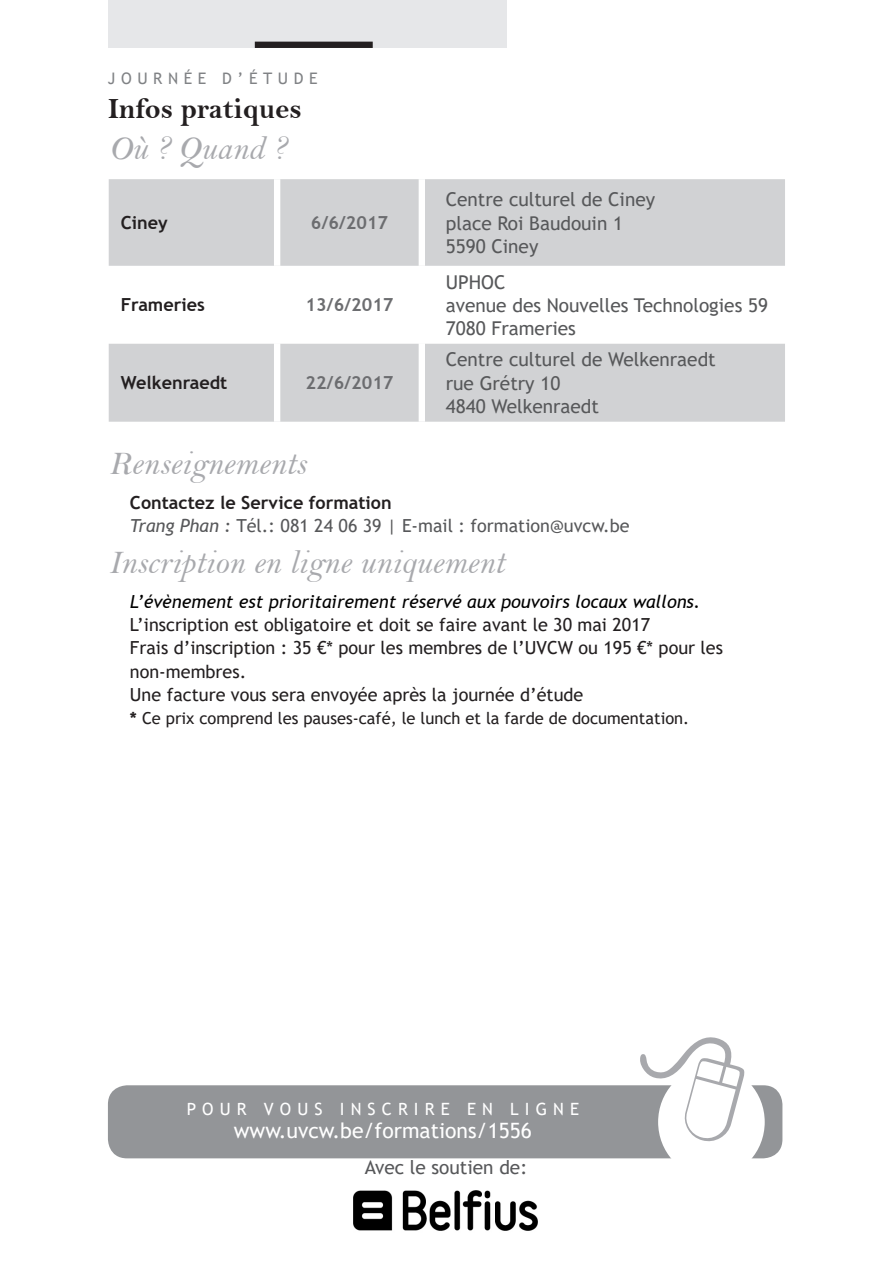
<style>
.page{position:relative;width:893px;height:1263px;background:#fff}
.page>*{position:absolute;margin:0;border:0;box-sizing:border-box;transform-origin:0 0}
.Info_Titre{font:33.9px "Bell MT Italic";color:#a8a9ad}
.Int_Header_titre{font:29.55px "Bell MT Bold";color:#231f20}
.Info_web{font:21.15px "Trebuchet MS";color:#fff}
.All_body{font:19.05px "Trebuchet MS";color:#57585a}
.Info_body_retrait5{font:18px "Trebuchet MS";color:#231f20}
.Info_body_retrait5-2{font:18px/23.2px "Trebuchet MS";color:#57585a}
.t1{font:italic 18px "Trebuchet MS";color:#000}
.Grille_horaire_Heure{font:700 18px "Trebuchet MS";color:#6c6d70}
.All_body-2{font:700 18px "Trebuchet MS";color:#231f20}
.Info_web-2{font:16.95px "Trebuchet MS";letter-spacing:.36em;color:#fff}
.Info_body_retrait5-3{font:16.5px "Trebuchet MS";color:#231f20}
.Int_Rencontre{font:15.9px "Trebuchet MS";letter-spacing:.35em;color:#808285}
.s1{font-weight:700;color:#231f20}
.s2{font-style:italic}
.s3{font-weight:700}
</style>
<div class="page">
<div style="left:108px;top:0;width:398px;height:48px;background:#e6e7e9"></div>
<div style="left:108px;top:1085px;width:674px;height:73px;background:#939598;border-radius:19px"></div>
<svg style="left:639px;top:1037px;width:126px;height:122px"></svg>
<svg style="left:109px;top:179px;width:676px;height:243px;fill:#d1d2d4"></svg>
<div style="left:274px;top:179px;width:6px;height:87px;background:#fff"></div>
<div style="left:419px;top:179px;width:6px;height:87px;background:#fff"></div>
<div style="left:274px;top:266px;width:6px;height:78px;background:#fff"></div>
<div style="left:419px;top:266px;width:6px;height:78px;background:#fff"></div>
<div style="left:274px;top:344px;width:6px;height:78px;background:#fff"></div>
<div style="left:419px;top:344px;width:6px;height:78px;background:#fff"></div>
<div style="left:255px;top:42px;width:118px;height:6px;background:#231f20"></div>
<img style="left:354px;top:1190px;width:184px;height:41px">
<p class="Int_Rencontre" style="left:108px;top:68px;width:211px">JOURNÉE D’ÉTUDE</p>
<p class="Int_Header_titre" style="left:108px;top:91px;width:195px">Infos pratiques</p>
<p class="Info_Titre" style="left:109px;top:128px;width:179px">Où ? Quand ?</p>
<p class="All_body-2" style="left:121px;top:211px;width:48px">Ciney</p>
<p class="Grille_horaire_Heure" style="left:311px;top:211px;width:79px">6/6/2017</p>
<p class="All_body-2" style="left:121px;top:294px;width:86px">Frameries</p>
<p class="Grille_horaire_Heure" style="left:306px;top:294px;width:89px">13/6/2017</p>
<p class="All_body-2" style="left:121px;top:372px;width:108px">Welkenraedt</p>
<p class="Grille_horaire_Heure" style="left:306px;top:372px;width:89px">22/6/2017</p>
<p class="All_body" style="left:446px;top:187px;width:211px">Centre culturel de Ciney</p>
<p class="All_body" style="left:446px;top:211px;width:179px">place Roi Baudouin 1</p>
<p class="All_body" style="left:446px;top:234px;width:94px">5590 Ciney</p>
<p class="All_body" style="left:446px;top:270px;width:61px">UPHOC</p>
<p class="All_body" style="left:446px;top:293px;width:324px">avenue des Nouvelles Technologies 59</p>
<p class="All_body" style="left:446px;top:316px;width:132px">7080 Frameries</p>
<p class="All_body" style="left:446px;top:348px;width:271px">Centre culturel de Welkenraedt</p>
<p class="All_body" style="left:446px;top:371px;width:116px">rue Grétry 10</p>
<p class="All_body" style="left:446px;top:394px;width:155px">4840 Welkenraedt</p>
<p class="Info_Titre" style="left:109px;top:443px;width:199px">Renseignements</p>
<p class="Info_body_retrait5-2" style="left:130px;top:491px;width:501px"><span class="s1">Contactez le Service formation<br></span><span class="s2">Trang Phan :</span> Tél.: 081 24 06 39 | E-mail : formation@uvcw.be</p>
<p class="Info_Titre" style="left:109px;top:542px;width:397px">Inscription en ligne uniquement</p>
<p class="t1" style="left:130px;top:590px;width:572px">L’évènement est prioritairement réservé aux pouvoirs locaux wallons.</p>
<p class="Info_body_retrait5" style="left:130px;top:613px;width:522px">L’inscription est obligatoire et doit se faire avant le 30 mai 2017</p>
<p class="Info_body_retrait5" style="left:130px;top:637px;width:594px">Frais d’inscription : 35 €* pour les membres de l’UVCW ou 195 €* pour les</p>
<p class="Info_body_retrait5" style="left:130px;top:660px;width:118px">non-membres.</p>
<p class="Info_body_retrait5" style="left:130px;top:683px;width:455px">Une facture vous sera envoyée après la journée d’étude</p>
<p class="Info_body_retrait5-3" style="left:130px;top:708px;width:561px"><span class="s3">*</span> Ce prix comprend les pauses-café, le lunch et la farde de documentation.</p>
<p class="Info_web-2" style="left:187px;top:1098px;width:394px">POUR VOUS INSCRIRE EN LIGNE</p>
<p class="Info_web" style="left:234px;top:1117px;width:300px">www.uvcw.be/formations/1556</p>
<p class="All_body" style="left:365px;top:1155px;width:164px">Avec le soutien de:</p>
</div>
